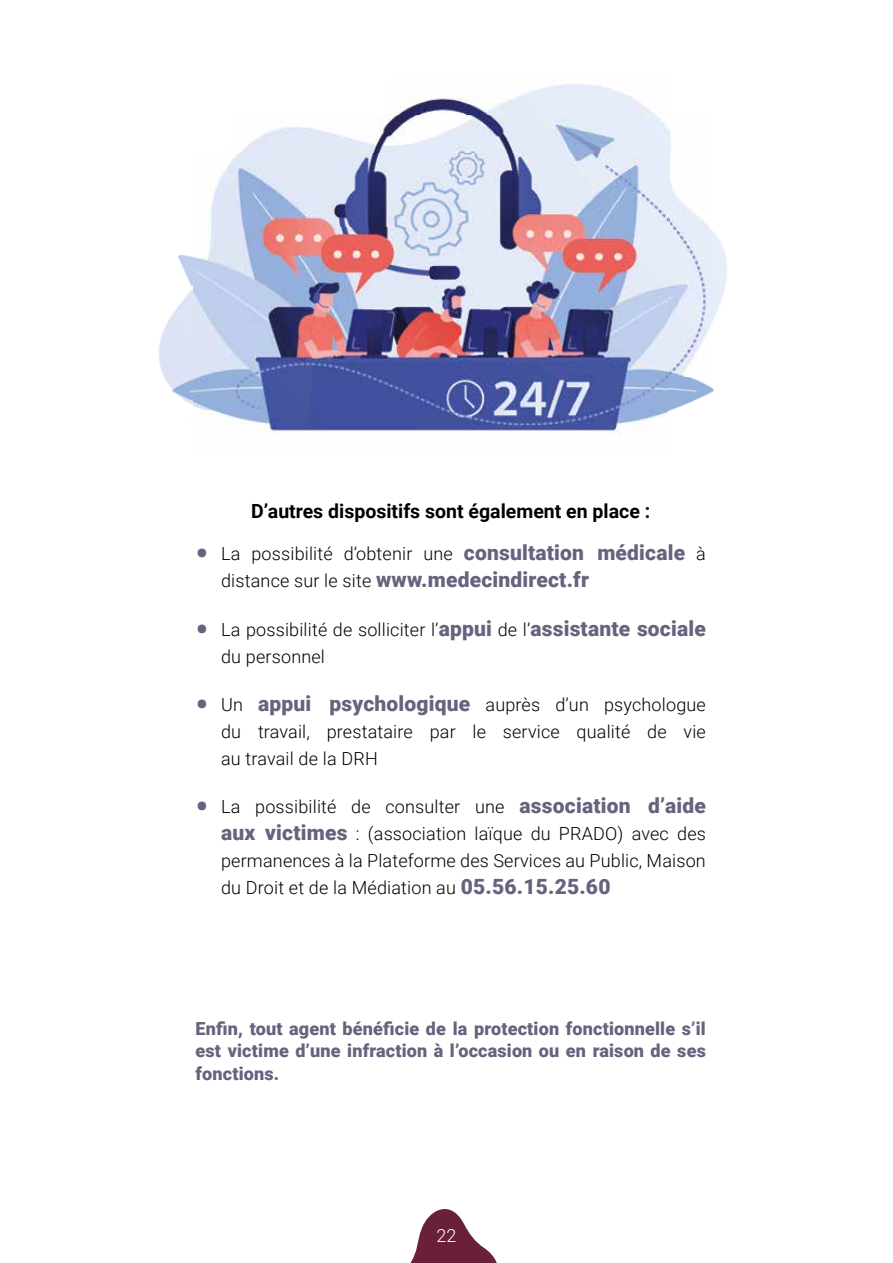
<style>
.page{position:relative;width:893px;height:1263px;background:#fff}
.page>*{position:absolute;margin:0;border:0;box-sizing:border-box;transform-origin:0 0}
.t1{font:900 21px "Roboto";letter-spacing:.01em;color:#69617d}
.t2{font:700 19.5px "Roboto";color:#000}
.t3{font:300 18px/27px "Roboto";letter-spacing:.01em;color:#000;text-align:justify}
.t4{font:900 18px/22.5px "Roboto";letter-spacing:.01em;color:#69617d;text-align:justify}
.t5{font:300 18px "Roboto";color:#fff}
.s1{font-weight:700;font-size:36px;color:#69617d}
.s2{font-weight:900;font-size:21px;color:#69617d}
.s3{font-weight:300;font-size:18px;color:#000}
</style>
<div class="page">
<svg style="left:410px;top:1209px;width:87px;height:54px"></svg>
<img style="left:193px;top:152px;width:476px;height:283px">
<img style="left:158px;top:254px;width:35px;height:151px">
<img style="left:669px;top:377px;width:45px;height:34px">
<img style="left:669px;top:135px;width:40px;height:242px">
<img style="left:709px;top:228px;width:18px;height:100px">
<img style="left:241px;top:115px;width:429px;height:37px">
<img style="left:398px;top:84px;width:257px;height:31px">
<p class="t2" style="left:251px;top:497px;width:401px">D’autres dispositifs sont également en place :</p>
<p class="t3" style="left:196px;top:540px;width:512px"><span class="s1">•</span> La possibilité d’obtenir une <span class="s2">consultation médicale</span> à</p>
<p class="t1" style="left:221px;top:565px;width:369px"><span class="s3">distance sur le site</span> www.medecindirect.fr</p>
<p class="t3" style="left:221px;top:615px;width:486px;text-indent:-26px"><span class="s1">•</span> La possibilité de solliciter l’<span class="s2">appui</span> de l’<span class="s2">assistante sociale </span>du personnel</p>
<p class="t3" style="left:221px;top:690px;width:486px;text-indent:-26px"><span class="s1">•</span> Un <span class="s2">appui psychologique</span> auprès d’un psychologue du travail, prestataire par le service qualité de vie au travail de la DRH</p>
<p class="t3" style="left:221px;top:792px;width:486px;text-indent:-26px"><span class="s1">•</span> La possibilité de consulter une <span class="s2">association d’aide aux victimes</span> : (association laïque du PRADO) avec des permanences à la Plateforme des Services au Public, Maison du Droit et de la Médiation au <span class="s2">05.56.15.25.60</span></p>
<p class="t4" style="left:196px;top:1016px;width:512px">Enfin, tout agent bénéficie de la protection fonctionnelle s’il est victime d’une infraction à l’occasion ou en raison de ses fonctions.</p>
<p class="t5" style="left:436px;top:1223px;width:21px">22</p>
</div>
